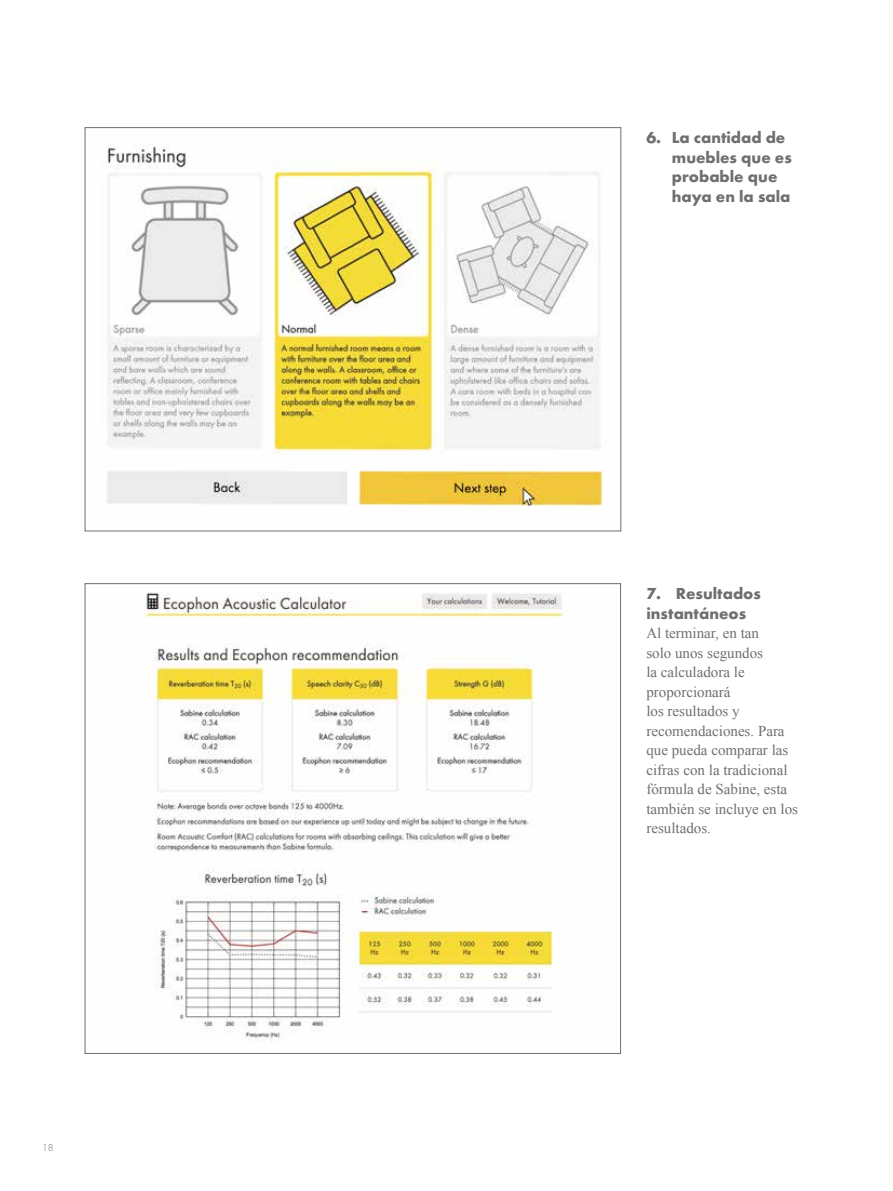
<style>
.page{position:relative;width:893px;height:1191px;background:#fff}
.page>*{position:absolute;margin:0;border:0;box-sizing:border-box;transform-origin:0 0}
.t1{font:700 16.5px/19.5px "Futura";color:#706f6f}
.t2{font:15px/19.5px "Times New Roman";color:#706f6f}
.t3{font:300 10.5px "Futura";color:#706f6f}
</style>
<div class="page">
<img style="left:107px;top:144px;width:496px;height:363px">
<img style="left:143px;top:592px;width:421px;height:450px">
<p class="t3" style="left:42px;top:1142px;width:13px">18</p>
<p class="t1" style="left:672px;top:128px;width:121px;text-indent:-26px">6. La cantidad de muebles que es probable que haya en la sala</p>
<p class="t1" style="left:646px;top:583px;width:116px">7. Resultados instantáneos</p>
<p class="t2" style="left:646px;top:623px;width:153px">Al terminar, en tan<br>solo unos segundos<br>la calculadora le proporcionará<br>los resultados y recomendaciones. Para que pueda comparar las cifras con la tradicional fórmula de Sabine, esta también se incluye en los resultados.</p>
</div>
